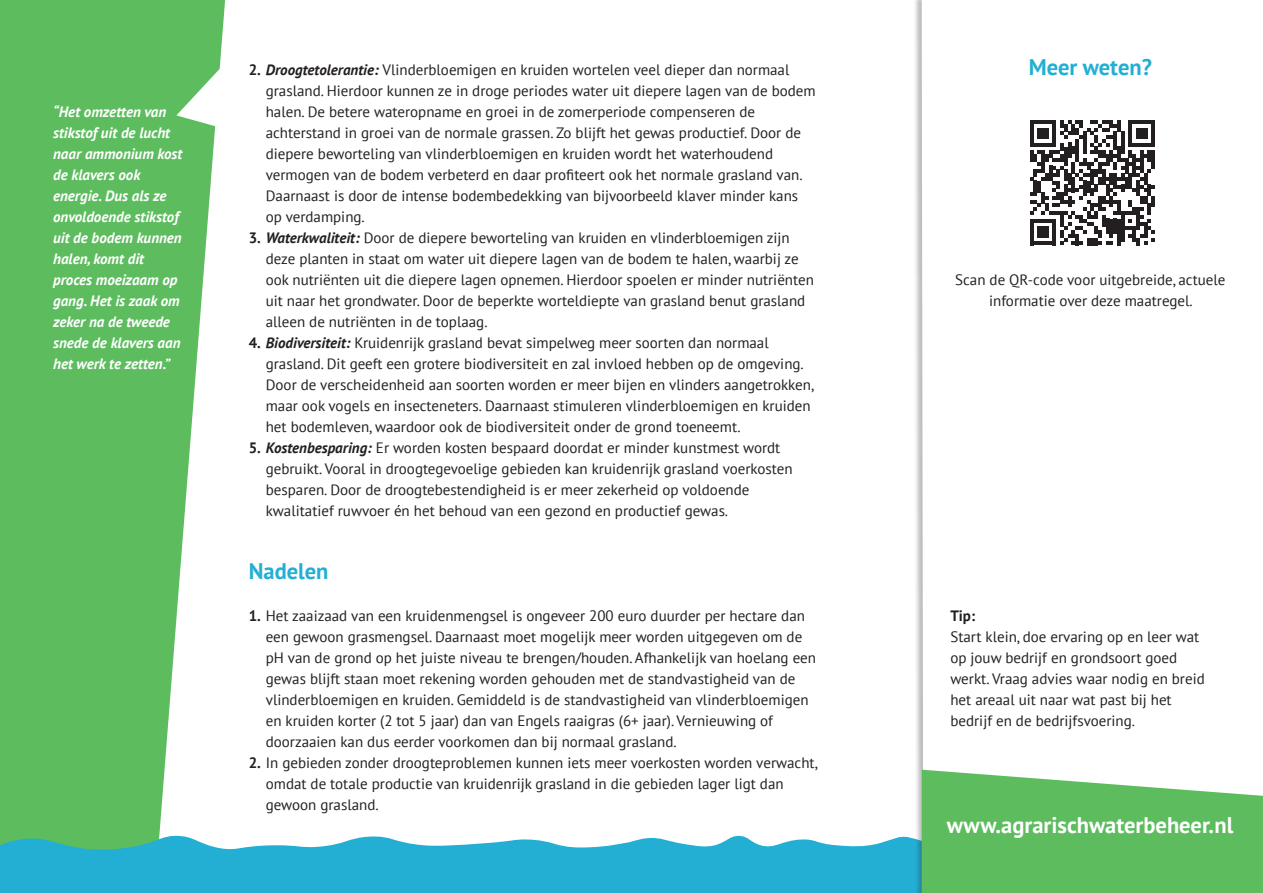
<style>
.page{position:relative;width:1263px;height:893px;background:#fff}
.page>*{position:absolute;margin:0;border:0;box-sizing:border-box;transform-origin:0 0}
.t1{font:700 22.5px "PT Sans";color:#fff}
.tussenkop{font:700 22.5px "PT Sans";color:#23afd4}
.bodytekst{font:15px/21px "PT Sans";color:#231f20}
.quote{font:italic 700 15px/21px "PT Sans";color:#fff}
.bodytekst-2{font:700 15px "PT Sans";color:#231f20}
.s1{font-weight:700}
.s2{font-weight:700;font-style:italic}
</style>
<div class="page">
<svg style="left:0;top:0;width:225px;height:835px;background:#73c575"></svg>
<svg style="left:0;top:835px;width:913px;height:58px;background:#3db8d5"></svg>
<div style="left:913px;top:0;width:350px;height:893px;background:#231f20;opacity:.3"></div>
<svg style="left:922px;top:0;width:341px;height:770px"></svg>
<svg style="left:922px;top:770px;width:341px;height:123px;background:#6cc26e"></svg>
<svg style="left:176px;top:66px;width:49px;height:65px"></svg>
<svg style="left:1030px;top:120px;width:125px;height:125px"></svg>
<p class="quote" style="left:53px;top:101px;width:131px">“Het omzetten van stikstof uit de lucht naar ammonium kost de klavers ook energie. Dus als ze onvoldoende stikstof uit de bodem kunnen halen, komt dit proces moeizaam op gang. Het is zaak om zeker na de tweede snede de klavers aan het werk te zetten.”</p>
<p class="bodytekst" style="left:266px;top:59px;width:551px;text-indent:-17px"><span class="s1">2.</span> <span class="s2">Droogtetolerantie:</span> Vlinderbloemigen en kruiden wortelen veel dieper dan normaal grasland. Hierdoor kunnen ze in droge periodes water uit diepere lagen van de bodem halen. De betere wateropname en groei in de zomerperiode compenseren de achterstand in groei van de normale grassen. Zo blijft het gewas productief. Door de diepere beworteling van vlinderbloemigen en kruiden wordt het waterhoudend vermogen van de bodem verbeterd en daar profiteert ook het normale grasland van.<br>Daarnaast is door de intense bodembedekking van bijvoorbeeld klaver minder kans op verdamping.</p>
<p class="bodytekst" style="left:266px;top:227px;width:550px;text-indent:-17px"><span class="s1">3.</span> <span class="s2">Waterkwaliteit:</span> Door de diepere beworteling van kruiden en vlinderbloemigen zijn deze planten in staat om water uit diepere lagen van de bodem te halen, waarbij ze ook nutriënten uit die diepere lagen opnemen. Hierdoor spoelen er minder nutriënten uit naar het grondwater. Door de beperkte worteldiepte van grasland benut grasland alleen de nutriënten in de toplaag.</p>
<p class="bodytekst" style="left:266px;top:332px;width:550px;text-indent:-17px"><span class="s1">4.</span> <span class="s2">Biodiversiteit:</span> Kruidenrijk grasland bevat simpelweg meer soorten dan normaal grasland. Dit geeft een grotere biodiversiteit en zal invloed hebben op de omgeving.<br>Door de verscheidenheid aan soorten worden er meer bijen en vlinders aangetrokken, maar ook vogels en insecteneters. Daarnaast stimuleren vlinderbloemigen en kruiden het bodemleven, waardoor ook de biodiversiteit onder de grond toeneemt.</p>
<p class="bodytekst" style="left:266px;top:437px;width:528px;text-indent:-17px"><span class="s1">5.</span> <span class="s2">Kostenbesparing:</span> Er worden kosten bespaard doordat er minder kunstmest wordt gebruikt. Vooral in droogtegevoelige gebieden kan kruidenrijk grasland voerkosten besparen. Door de droogtebestendigheid is er meer zekerheid op voldoende kwalitatief ruwvoer én het behoud van een gezond en productief gewas.</p>
<p class="tussenkop" style="left:249px;top:556px;width:81px">Nadelen</p>
<p class="bodytekst" style="left:266px;top:605px;width:552px;text-indent:-17px"><span class="s1">1.</span> Het zaaizaad van een kruidenmengsel is ongeveer 200 euro duurder per hectare dan een gewoon grasmengsel. Daarnaast moet mogelijk meer worden uitgegeven om de pH van de grond op het juiste niveau te brengen/houden. Afhankelijk van hoelang een gewas blijft staan moet rekening worden gehouden met de standvastigheid van de vlinderbloemigen en kruiden. Gemiddeld is de standvastigheid van vlinderbloemigen en kruiden korter (2 tot 5 jaar) dan van Engels raaigras (6+ jaar). Vernieuwing of doorzaaien kan dus eerder voorkomen dan bij normaal grasland.</p>
<p class="bodytekst" style="left:266px;top:752px;width:553px;text-indent:-17px"><span class="s1">2.</span> In gebieden zonder droogteproblemen kunnen iets meer voerkosten worden verwacht, omdat de totale productie van kruidenrijk grasland in die gebieden lager ligt dan gewoon grasland.</p>
<p class="tussenkop" style="left:1029px;top:52px;width:125px">Meer weten?</p>
<p class="bodytekst" style="left:955px;top:269px;width:272px;text-align:center">Scan de QR-code voor uitgebreide, actuele informatie over deze maatregel.</p>
<p class="bodytekst-2" style="left:950px;top:606px;width:26px">Tip:</p>
<p class="bodytekst" style="left:950px;top:626px;width:256px">Start klein, doe ervaring op en leer wat op jouw bedrijf en grondsoort goed werkt. Vraag advies waar nodig en breid het areaal uit naar wat past bij het bedrijf en de bedrijfsvoering.</p>
<p class="t1" style="left:947px;top:810px;width:288px">www.agrarischwaterbeheer.nl</p>
</div>
